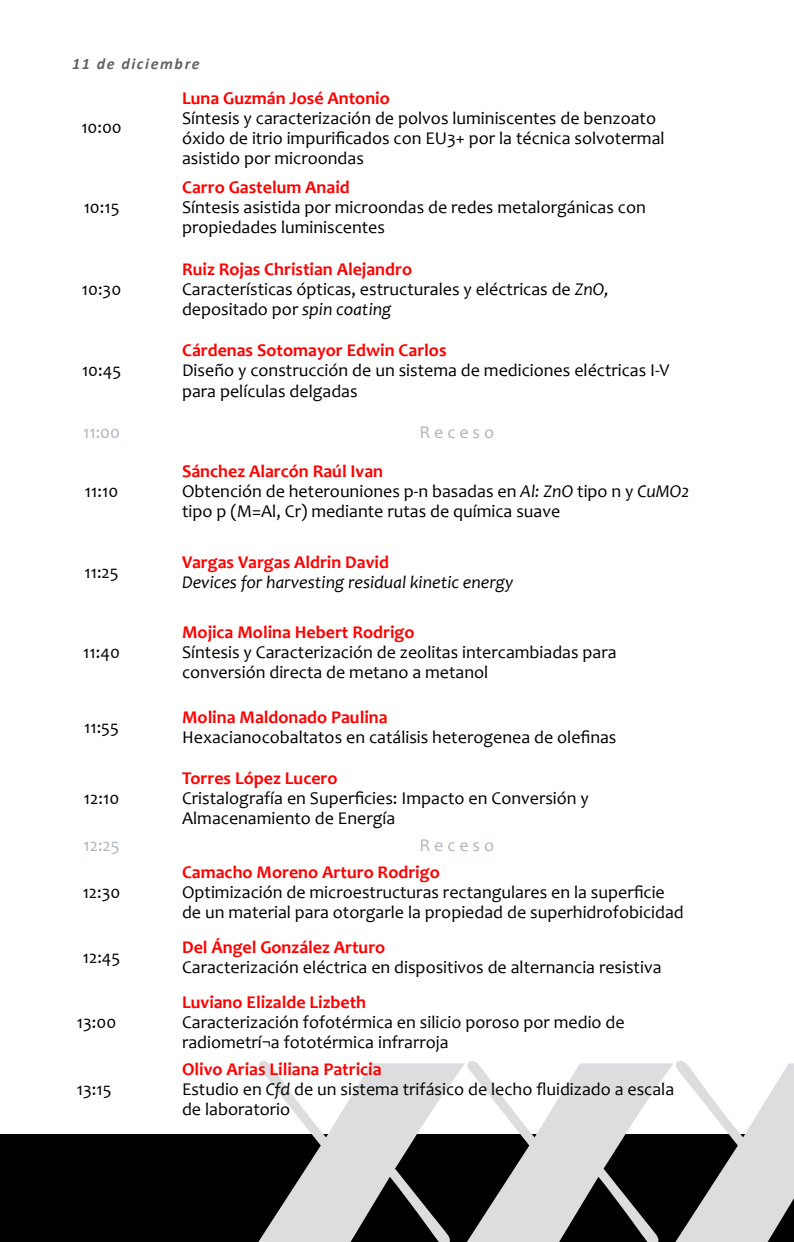
<style>
.page{position:relative;width:794px;height:1242px;background:#fff}
.page>*{position:absolute;margin:0;border:0;box-sizing:border-box;transform-origin:0 0}
.t1{font:18px/20px "Candara";color:#000}
.t2{font:700 18px "Candara";color:#ff0101}
.t3{font:italic 18px "Candara";color:#000}
.t4{font:18px "Candara";color:#afb5bf}
.t5{font:italic 700 16px "Calibri";letter-spacing:.1em;color:#636466}
.s1{font-weight:700;color:#ff0101}
.s2{font-style:italic}
</style>
<div class="page">
<div style="left:0;top:1134px;width:794px;height:108px;background:#000"></div>
<p class="t5" style="left:72px;top:52px;width:129px">11 de diciembre</p>
<p class="t1" style="left:81px;top:117px;width:42px">10:00</p>
<p class="t1" style="left:84px;top:197px;width:37px">10:15</p>
<p class="t1" style="left:82px;top:279px;width:41px">10:30</p>
<p class="t1" style="left:82px;top:360px;width:41px">10:45</p>
<p class="t2" style="left:182px;top:87px;width:209px">Luna Guzmán José Antonio</p>
<p class="t1" style="left:182px;top:108px;width:484px">Síntesis y caracterización de polvos luminiscentes de benzoato óxido de itrio impurificados con EU3+ por la técnica solvotermal asistido por microondas</p>
<p class="t2" style="left:182px;top:175px;width:169px">Carro Gastelum Anaid</p>
<p class="t1" style="left:182px;top:197px;width:465px">Síntesis asistida por microondas de redes metalorgánicas con propiedades luminiscentes</p>
<p class="t1" style="left:182px;top:259px;width:428px"><span class="s1">Ruiz Rojas Christian Alejandro<br></span>Características ópticas, estructurales y eléctricas de <span class="s2">ZnO, </span>depositado por <span class="s2">spin coating</span></p>
<p class="t2" style="left:182px;top:339px;width:266px">Cárdenas Sotomayor Edwin Carlos</p>
<p class="t1" style="left:182px;top:360px;width:489px">Diseño y construcción de un sistema de mediciones eléctricas I-V para películas delgadas</p>
<p class="t4" style="left:83px;top:420px;width:38px">11:00</p>
<p class="t4" style="left:419px;top:420px;width:76px">R e c e s o</p>
<p class="t1" style="left:85px;top:481px;width:35px">11:10</p>
<p class="t1" style="left:84px;top:562px;width:36px">11:25</p>
<p class="t1" style="left:83px;top:642px;width:38px">11:40</p>
<p class="t1" style="left:84px;top:717px;width:36px">11:55</p>
<p class="t1" style="left:84px;top:787px;width:37px">12:10</p>
<p class="t1" style="left:182px;top:461px;width:508px"><span class="s1">Sánchez Alarcón Raúl Ivan<br></span>Obtención de heterouniones p-n basadas en <span class="s2">Al: ZnO</span> tipo n y <span class="s2">CuMO2 </span>tipo p (M=Al, Cr) mediante rutas de química suave</p>
<p class="t2" style="left:182px;top:550px;width:208px">Vargas Vargas Aldrin David</p>
<p class="t3" style="left:182px;top:570px;width:333px">Devices for harvesting residual kinetic energy</p>
<p class="t2" style="left:182px;top:621px;width:234px">Mojica Molina Hebert Rodrigo</p>
<p class="t1" style="left:182px;top:642px;width:436px">Síntesis y Caracterización de zeolitas intercambiadas para conversión directa de metano a metanol</p>
<p class="t2" style="left:182px;top:706px;width:207px">Molina Maldonado Paulina</p>
<p class="t1" style="left:182px;top:727px;width:436px">Hexacianocobaltatos en catálisis heterogenea de olefinas</p>
<p class="t2" style="left:182px;top:766px;width:157px">Torres López Lucero</p>
<p class="t1" style="left:182px;top:787px;width:408px">Cristalografía en Superficies: Impacto en Conversión y<br>Almacenamiento de Energía</p>
<p class="t4" style="left:83px;top:834px;width:38px">12:25</p>
<p class="t4" style="left:419px;top:834px;width:76px">R e c e s o</p>
<p class="t1" style="left:83px;top:881px;width:39px">12:30</p>
<p class="t2" style="left:182px;top:860px;width:259px">Camacho Moreno Arturo Rodrigo</p>
<p class="t1" style="left:182px;top:881px;width:503px">Optimización de microestructuras rectangulares en la superficie de un material para otorgarle la propiedad de superhidrofobicidad</p>
<p class="t1" style="left:83px;top:947px;width:39px">12:45</p>
<p class="t1" style="left:77px;top:1012px;width:41px">13:00</p>
<p class="t1" style="left:77px;top:1078px;width:36px">13:15</p>
<p class="t2" style="left:182px;top:936px;width:205px">Del Ángel González Arturo</p>
<p class="t1" style="left:182px;top:957px;width:481px">Caracterización eléctrica en dispositivos de alternancia resistiva</p>
<p class="t2" style="left:182px;top:991px;width:186px">Luviano Elizalde Lizbeth</p>
<p class="t1" style="left:182px;top:1012px;width:444px">Caracterización fofotérmica en silicio poroso por medio de radiometrí¬a fototérmica infrarroja</p>
<p class="t1" style="left:182px;top:1058px;width:494px"><span class="s1">Olivo Arias Liliana Patricia<br></span>Estudio en <span class="s2">Cfd</span> de un sistema trifásico de lecho fluidizado a escala de laboratorio</p>
</div>
